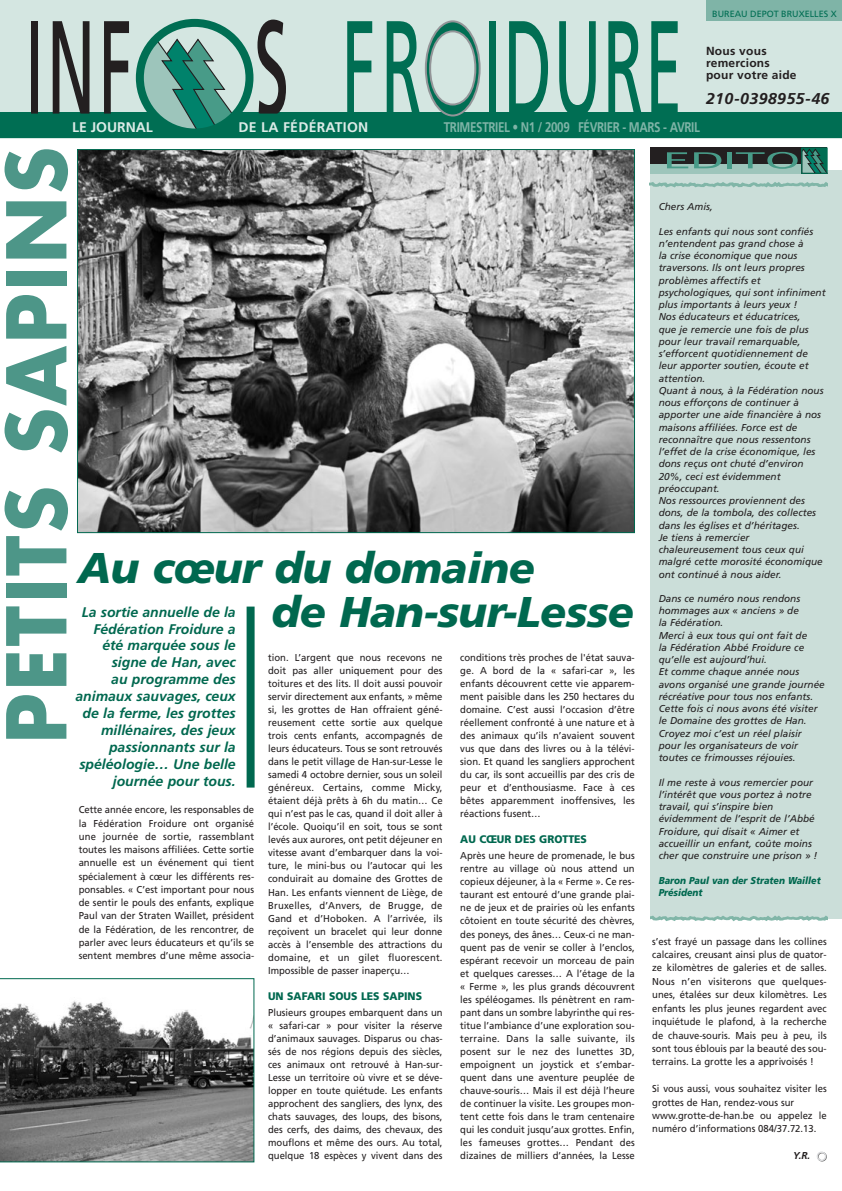
<style>
.page{position:relative;width:842px;height:1191px;background:#fff}
.page>*{position:absolute;margin:0;border:0;box-sizing:border-box;transform-origin:0 0}
.t1{font:700 80px "Futura";letter-spacing:.035em;color:#4d9688;scale:.95 1}
.t2{font:italic 900 43px/44px "Frutiger";letter-spacing:-.01em;color:#00684f}
.t3{font:italic 700 15.6px "Frutiger";letter-spacing:.02em;color:#231f20}
.t4{font:italic 700 14px/16.9px "Frutiger";color:#00684f;text-align:right}
.t5{font:700 14px "Frutiger";letter-spacing:-.03em;color:#7fb4a7;scale:.83 1}
.t6{font:700 14px "Frutiger";letter-spacing:.02em;color:#dcebe7}
.t7{font:700 14px "Frutiger";color:#dcebe7}
.t8{font:700 11.7px/12px "Frutiger";letter-spacing:.02em;color:#231f20}
.t9{font:900 11px "Frutiger";color:#00684f;scale:.95 1}
.t10{font:10px/13px "Frutiger";color:#231f20;text-align:justify;scale:.95 1}
.t11{font:italic 10px/12.2px "Frutiger";color:#231f20}
.t12{font:italic 900 10px/12.2px "Frutiger";color:#00684f;scale:.9 1}
.t13{font:italic 700 10px "Frutiger";color:#231f20}
.t14{font:9px "Frutiger";color:#006e53}
</style>
<div class="page">
<div style="left:650px;top:171px;width:192px;height:748px;background:#cbded9"></div>
<div style="left:650px;top:148px;width:176px;height:17px;background:#231f20"></div>
<div style="left:650px;top:164px;width:177px;height:9px;background:#9dc5bb"></div>
<svg style="left:667px;top:152px;width:21px;height:16px"></svg>
<svg style="left:694px;top:152px;width:27px;height:16px"></svg>
<div style="left:727px;top:152px;width:5px;height:16px;background:#489b88"></div>
<svg style="left:736px;top:150px;width:89px;height:24px"></svg>
<div style="left:801px;top:148px;width:26px;height:26px;border:1px solid #006e53"></div>
<svg style="left:650px;top:915px;width:178px;height:7px"></svg>
<svg style="left:650px;top:182px;width:178px;height:6px"></svg>
<div style="left:0;top:0;width:842px;height:138px;background:#d4e6e1"></div>
<div style="left:0;top:112px;width:842px;height:26px;background:#006e53"></div>
<div style="left:31px;top:21px;width:7px;height:94px;background:#231f20"></div>
<svg style="left:53px;top:21px;width:37px;height:93px"></svg>
<svg style="left:104px;top:21px;width:25px;height:93px"></svg>
<svg style="left:347px;top:21px;width:25px;height:91px"></svg>
<svg style="left:258px;top:20px;width:28px;height:94px"></svg>
<svg style="left:387px;top:21px;width:33px;height:91px"></svg>
<div style="left:489px;top:21px;width:7px;height:94px;background:#006e53"></div>
<svg style="left:509px;top:21px;width:39px;height:91px"></svg>
<svg style="left:559px;top:21px;width:37px;height:91px"></svg>
<svg style="left:608px;top:21px;width:34px;height:91px"></svg>
<svg style="left:651px;top:21px;width:27px;height:91px"></svg>
<hr style="left:6px;top:114px;width:836px;height:4px;background:#006e53">
<svg style="left:426px;top:23px;width:52px;height:91px"></svg>
<div style="left:429px;top:30px;width:47px;height:76px;border:2px solid #939598;border-radius:50%"></div>
<div style="left:425px;top:20px;width:56px;height:97px;border:2px solid #939598;border-radius:50%"></div>
<svg style="left:140px;top:23px;width:109px;height:110px"></svg>
<svg style="left:140px;top:38px;width:95px;height:90px"></svg>
<div style="left:136px;top:19px;width:117px;height:118px;border:8px solid #006e53;border-radius:50%"></div>
<div style="left:707px;top:0;width:135px;height:21px;background:#7fb4a7"></div>
<div style="left:247px;top:607px;width:8px;height:181px;background:#00684f"></div>
<img style="left:79px;top:151px;width:554px;height:380px">
<div style="left:817px;top:1152px;width:10px;height:10px;border:1px solid #696969;border-radius:50%"></div>
<div style="left:817px;top:1152px;width:9px;height:9px;border:1px solid #dcdddf;border-radius:50%"></div>
<svg style="left:0;top:978px;width:254px;height:184px"></svg>
<p class="t14" style="left:712px;top:11px;width:126px">BUREAU DEPOT BRUXELLES X</p>
<p class="t8" style="left:706px;top:46px;width:92px">Nous vous remercions pour votre aide</p>
<h3 class="t3" style="left:706px;top:93px;width:125px">210-0398955-46</h3>
<h3 class="t7" style="left:72px;top:121px;width:82px">LE JOURNAL</h3>
<h3 class="t6" style="left:239px;top:121px;width:131px">DE LA FÉDÉRATION</h3>
<h3 class="t5" style="left:444px;top:121px;width:310px">TRIMESTRIEL • N1 / 2009 FÉVRIER - MARS - AVRIL</h3>
<h1 class="t1" style="left:0;top:744px;width:629px;rotate:-90deg">PETITS SAPINS</h1>
<h2 class="t2" style="left:272px;top:549px;width:364px;text-indent:-194px">Au cœur du domaine<br>de Han-sur-Lesse</h2>
<p class="t10" style="left:268px;top:651px;width:185px">tion. L’argent que nous recevons ne doit pas aller uniquement pour des toitures et des lits. Il doit aussi pouvoir servir directement aux enfants, » même si, les grottes de Han offraient géné&shy;reusement cette sortie aux quelque trois cents enfants, accompagnés de leurs éducateurs. Tous se sont retrouvés dans le petit village de Han-sur-Lesse le samedi 4 octobre dernier, sous un soleil généreux. Certains, comme Micky, étaient déjà prêts à 6h du matin… Ce qui n’est pas le cas, quand il doit aller à l’école. Quoiqu’il en soit, tous se sont levés aux aurores, ont petit déjeuner en vitesse avant d’embarquer dans la voi&shy;ture, le mini-bus ou l’autocar qui les conduirait au domaine des Grottes de Han. Les enfants viennent de Liège, de Bruxelles, d’Anvers, de Brugge, de Gand et d’Hoboken. A l’arrivée, ils reçoivent un bracelet qui leur donne accès à l’ensemble des attractions du domaine, et un gilet fluorescent.<br>Impossible de passer inaperçu…</p>
<p class="t9" style="left:268px;top:992px;width:164px">UN SAFARI SOUS LES SAPINS</p>
<p class="t10" style="left:268px;top:1007px;width:185px">Plusieurs groupes embarquent dans un « safari-car » pour visiter la réserve d’animaux sauvages. Disparus ou chas&shy;sés de nos régions depuis des siècles, ces animaux ont retrouvé à Han-sur-Lesse un territoire où vivre et se déve&shy;lopper en toute quiétude. Les enfants approchent des sangliers, des lynx, des chats sauvages, des loups, des bisons, des cerfs, des daims, des chevaux, des mouflons et même des ours. Au total, quelque 18 espèces y vivent dans des</p>
<h3 class="t4" style="left:76px;top:604px;width:162px">La sortie annuelle de la<br>Fédération Froidure a été marquée sous le signe de Han, avec<br>au programme des animaux sauvages, ceux de la ferme, les grottes millénaires, des jeux passionnants sur la spéléologie… Une belle journée pour tous.</h3>
<p class="t10" style="left:460px;top:651px;width:185px">conditions très proches de l'état sauva&shy;ge. A bord de la « safari-car », les enfants découvrent cette vie apparem&shy;ment paisible dans les 250 hectares du domaine. C’est aussi l’occasion d’être réellement confronté à une nature et à des animaux qu’ils n’avaient souvent vus que dans des livres ou à la télévi&shy;sion. Et quand les sangliers approchent du car, ils sont accueillis par des cris de peur et d’enthousiasme. Face à ces bêtes apparemment inoffensives, les réactions fusent…</p>
<p class="t9" style="left:460px;top:835px;width:135px">AU CŒUR DES GROTTES</p>
<p class="t10" style="left:460px;top:850px;width:185px">Après une heure de promenade, le bus rentre au village où nous attend un copieux déjeuner, à la « Ferme ». Ce res&shy;taurant est entouré d’une grande plai&shy;ne de jeux et de prairies où les enfants côtoient en toute sécurité des chèvres, des poneys, des ânes… Ceux-ci ne man&shy;quent pas de venir se coller à l’enclos, espérant recevoir un morceau de pain et quelques caresses… A l’étage de la « Ferme », les plus grands découvrent les spéléogames. Ils pénètrent en ram&shy;pant dans un sombre labyrinthe qui res&shy;titue l’ambiance d’une exploration sou&shy;terraine. Dans la salle suivante, ils posent sur le nez des lunettes 3D, empoignent un joystick et s’embar&shy;quent dans une aventure peuplée de chauve-souris… Mais il est déjà l’heure de continuer la visite. Les groupes mon&shy;tent cette fois dans le tram centenaire qui les conduit jusqu’aux grottes. Enfin, les fameuses grottes… Pendant des dizaines de milliers d’années, la Lesse</p>
<p class="t10" style="left:79px;top:804px;width:186px">Cette année encore, les responsables de la Fédération Froidure ont organisé une journée de sortie, rassemblant toutes les maisons affiliées. Cette sortie annuelle est un événement qui tient spécialement à cœur les différents res&shy;ponsables. « C’est important pour nous de sentir le pouls des enfants, explique Paul van der Straten Waillet, président de la Fédération, de les rencontrer, de parler avec leurs éducateurs et qu’ils se sentent membres d’une même associa-</p>
<p class="t11" style="left:659px;top:201px;width:56px">Chers Amis,</p>
<p class="t11" style="left:659px;top:226px;width:168px">Les enfants qui nous sont confiés n’entendent pas grand chose à<br>la crise économique que nous traversons. Ils ont leurs propres problèmes affectifs et psychologiques, qui sont infiniment plus importants à leurs yeux !<br>Nos éducateurs et éducatrices,<br>que je remercie une fois de plus pour leur travail remarquable, s’efforcent quotidiennement de leur apporter soutien, écoute et attention.<br>Quant à nous, à la Fédération nous nous efforçons de continuer à apporter une aide financière à nos maisons affiliées. Force est de reconnaître que nous ressentons l’effet de la crise économique, les dons reçus ont chuté d’environ<br>20%, ceci est évidemment préoccupant.<br>Nos ressources proviennent des dons, de la tombola, des collectes dans les églises et d’héritages.<br>Je tiens à remercier chaleureusement tous ceux qui malgré cette morosité économique ont continué à nous aider.</p>
<p class="t11" style="left:659px;top:593px;width:168px">Dans ce numéro nous rendons hommages aux « anciens » de<br>la Fédération.<br>Merci à eux tous qui ont fait de<br>la Fédération Abbé Froidure ce qu’elle est aujourd’hui.<br>Et comme chaque année nous avons organisé une grande journée récréative pour tous nos enfants.<br>Cette fois ci nous avons été visiter le Domaine des grottes de Han.<br>Croyez moi c’est un réel plaisir pour les organisateurs de voir toutes ce frimousses réjouies.</p>
<p class="t11" style="left:659px;top:777px;width:160px">Il me reste à vous remercier pour l’intérêt que vous portez à notre travail, qui s’inspire bien évidemment de l’esprit de l’Abbé<br>Froidure, qui disait « Aimer et accueillir un enfant, coûte moins cher que construire une prison » !</p>
<p class="t12" style="left:659px;top:875px;width:182px">Baron Paul van der Straten Waillet<br>Président</p>
<p class="t10" style="left:652px;top:935px;width:185px;line-height:13.4px">s’est frayé un passage dans les collines calcaires, creusant ainsi plus de quator&shy;ze kilomètres de galeries et de salles.<br>Nous n’en visiterons que quelques&shy;unes, étalées sur deux kilomètres. Les enfants les plus jeunes regardent avec inquiétude le plafond, à la recherche de chauve-souris. Mais peu à peu, ils sont tous éblouis par la beauté des sou&shy;terrains. La grotte les a apprivoisés !</p>
<p class="t10" style="left:652px;top:1083px;width:185px;line-height:13.4px;text-align:left">Si vous aussi, vous souhaitez visiter les grottes de Han, rendez-vous sur www.grotte-de-han.be ou appelez le numéro d’informations 084/37.72.13.</p>
<p class="t13" style="left:793px;top:1152px;width:19px">Y.R.</p>
</div>
